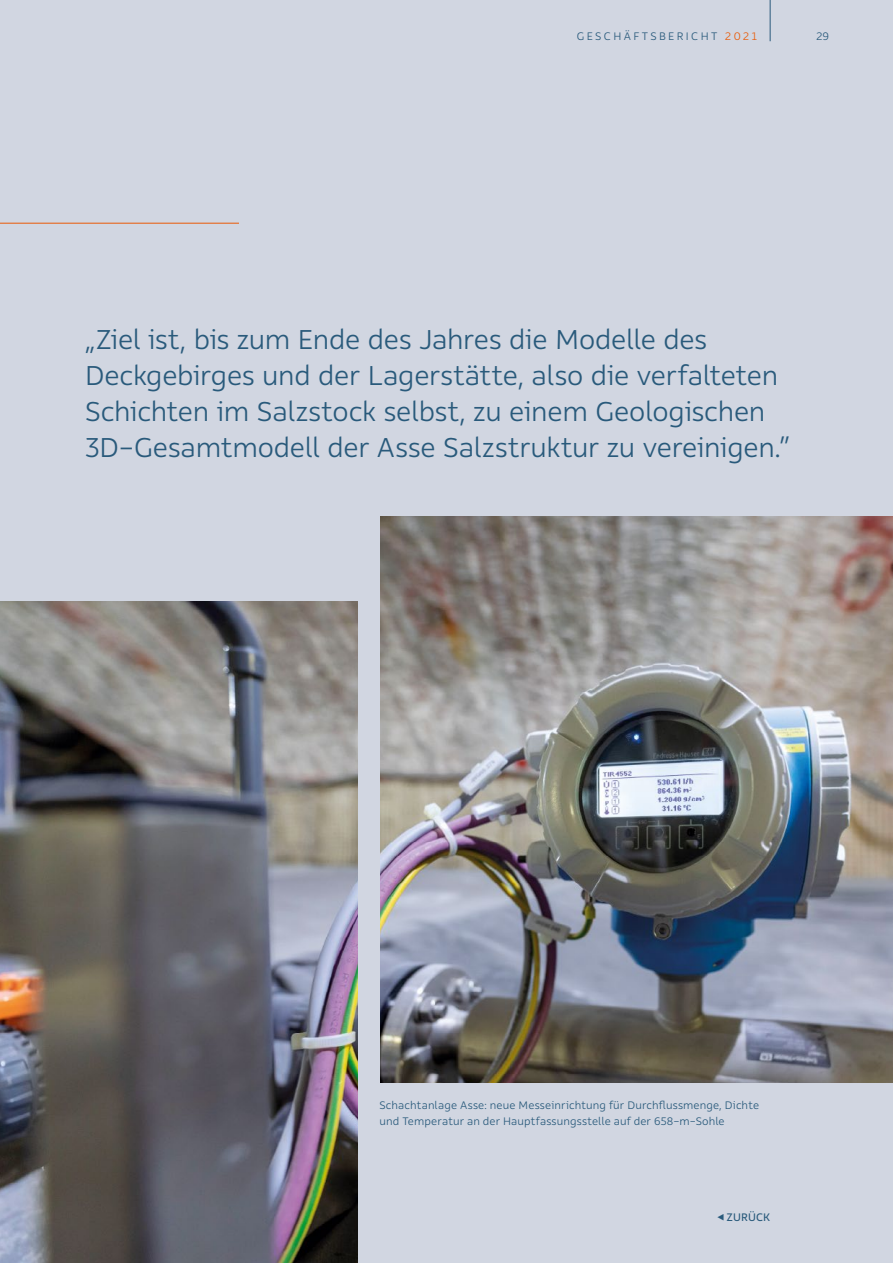
<style>
.page{position:relative;width:893px;height:1263px;background:#d1d6e1}
.page>*{position:absolute;margin:0;border:0;box-sizing:border-box;transform-origin:0 0}
.t1{font:300 30px/36px "Rehn";letter-spacing:-.01em;color:#295a7b}
.t2{font:300 12px/16.5px "Rehn";letter-spacing:.01em;color:#295a7b}
.t3{font:300 12px "Rehn";letter-spacing:.2em;color:#295a7b}
.t4{font:12px "Rehn";letter-spacing:.005em;color:#295a7b}
.s1{color:#ea5a06}
.s2{font-weight:700}
</style>
<div class="page">
<img style="left:0;top:517px;width:893px;height:746px">
<hr style="left:770px;top:0;width:1px;height:41px;background:#295a7b">
<hr style="left:0;top:223px;width:239px;height:1px;background:#ea5a06">
<div style="left:369px;top:1084px;width:524px;height:179px;background:#d1d6e1"></div>
<div style="left:0;top:454px;width:369px;height:147px;background:#d1d6e1"></div>
<div style="left:359px;top:454px;width:21px;height:809px;background:#d1d6e1"></div>
<p class="t3" style="left:577px;top:28px;width:181px">GESCHÄFTSBERICHT <span class="s1">2021</span></p>
<p class="t2" style="left:816px;top:27px;width:14px">29</p>
<p class="t1" style="left:85px;top:321px;width:706px">„Ziel ist, bis zum Ende des Jahres die Modelle des Deckgebirges und der Lagerstätte, also die verfalteten Schichten im Salzstock selbst, zu einem Geologischen 3D-Gesamtmodell der Asse Salzstruktur zu vereinigen.”</p>
<p class="t2" style="left:379px;top:1096px;width:381px">Schachtanlage Asse: neue Messeinrichtung für Durchflussmenge, Dichte und Temperatur an der Hauptfassungsstelle auf der 658-m-Sohle</p>
<p class="t4" style="left:717px;top:1209px;width:55px"><span class="s2">◄</span> ZURÜCK</p>
</div>
